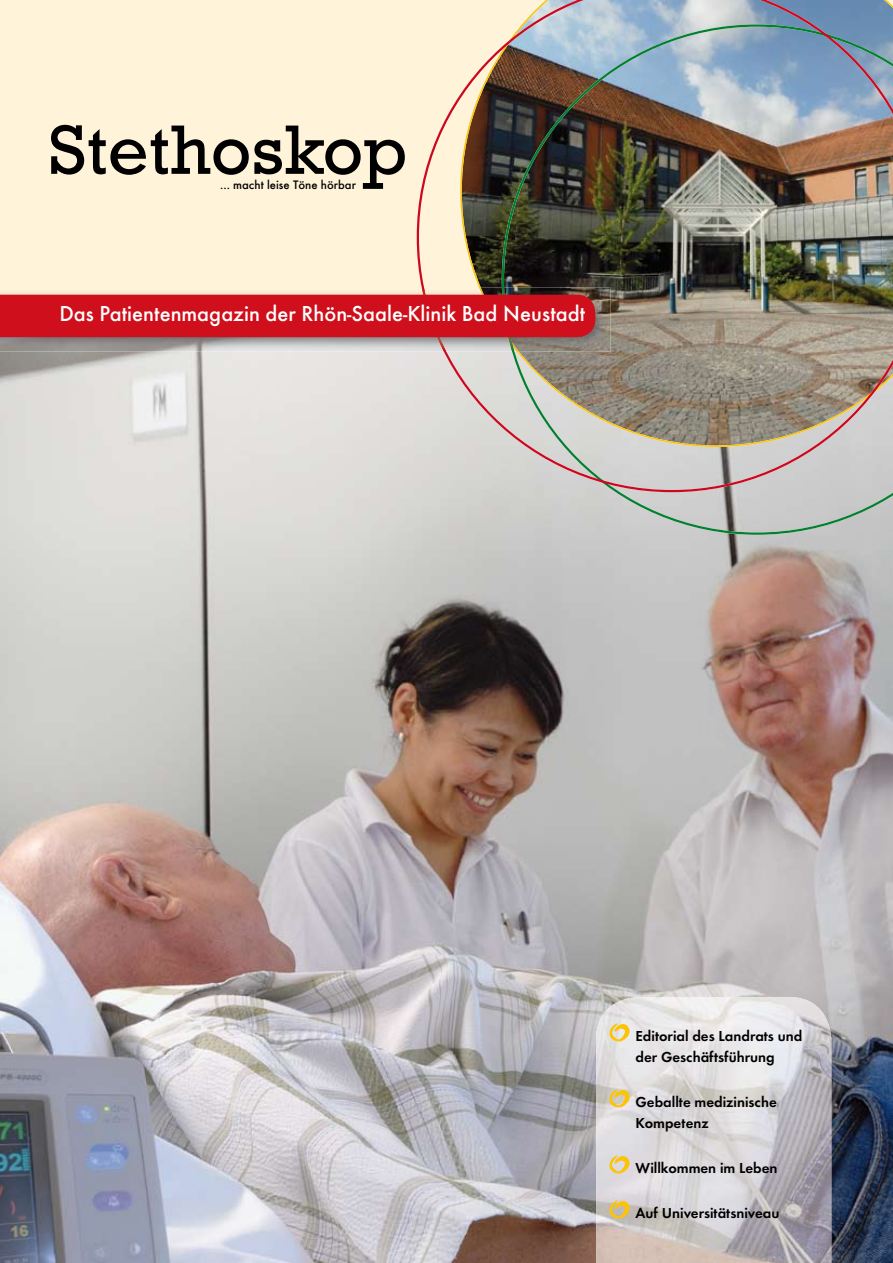
<style>
.page{position:relative;width:893px;height:1263px;background:#fff}
.page>*{position:absolute;margin:0;border:0;box-sizing:border-box;transform-origin:0 0}
.t1{font:500 22.5px "Futura T";color:#fff}
.t2{font:600 15px/21px "Futura T";color:#000}
.t3{font:500 12.75px "Futura T";color:#000}
</style>
<div class="page">
<img style="left:0;top:352px;width:893px;height:911px">
<div style="left:0;top:0;width:893px;height:315px;background:#fff3d9"></div>
<svg style="left:502px;top:492px;width:391px;height:43px;background:#c1c6c2"></svg>
<img style="left:417px;top:0;width:476px;height:492px">
<img style="left:0;top:337px;width:479px;height:15px">
<img style="left:0;top:287px;width:479px;height:8px">
<img style="left:519px;top:287px;width:92px;height:65px">
<img style="left:479px;top:287px;width:40px;height:65px">
<img style="left:502px;top:287px;width:12px;height:65px">
<img style="left:422px;top:287px;width:24px;height:65px">
<div style="left:0;top:295px;width:595px;height:42px;background:#cf0f1c"></div>
<svg style="left:51px;top:125px;width:354px;height:64px"></svg>
<img style="left:596px;top:997px;width:235px;height:266px">
<svg style="left:608px;top:1021px;width:24px;height:22px"></svg>
<svg style="left:608px;top:1087px;width:24px;height:22px"></svg>
<svg style="left:608px;top:1153px;width:24px;height:22px"></svg>
<svg style="left:608px;top:1198px;width:24px;height:22px"></svg>
<p class="t3" style="left:220px;top:177px;width:137px">... macht leise Töne hörbar</p>
<h1 class="t1" style="left:60px;top:300px;width:527px">Das Patientenmagazin der Rhön-Saale-Klinik Bad Neustadt</h1>
<p class="t2" style="left:635px;top:1026px;width:168px">Editorial des Landrats und der Geschäftsführung</p>
<p class="t2" style="left:635px;top:1092px;width:143px">Geballte medizinische<br>Kompetenz</p>
<p class="t2" style="left:635px;top:1158px;width:144px">Willkommen im Leben</p>
<p class="t2" style="left:635px;top:1203px;width:145px">Auf Universitätsniveau</p>
</div>
